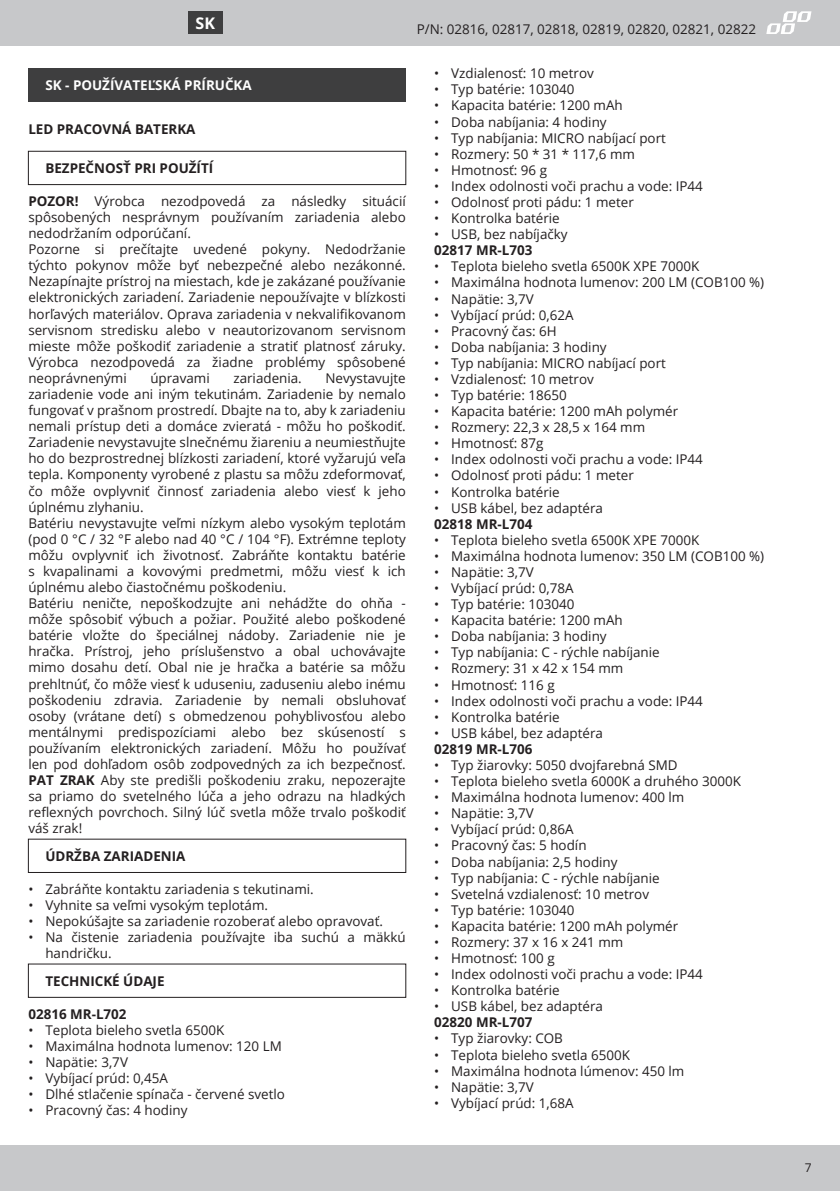
<style>
.page{position:relative;width:840px;height:1191px;background:#fff}
.page>*{position:absolute;margin:0;border:0;box-sizing:border-box;transform-origin:0 0}
.Jezyk_Ikona{font:700 16px "Open Sans";color:#fff}
.Tekst{font:13.4px/16px "Open Sans";color:#231f20;text-align:justify}
.Tekst-2{font:700 13.4px "Open Sans";color:#231f20}
.Nagłówek_ROZDZIAŁU{font:700 13.4px "Open Sans";color:#231f20}
.Jezyk{font:700 13.4px "Open Sans";color:#fff}
.Nazwa_produktu{font:700 13.4px "Open Sans";color:#231f20}
.t1{font:12px "Open Sans";color:#231f20}
.s1{font-weight:700}
</style>
<div class="page">
<div style="left:0;top:0;width:839px;height:45px;background:#c7c8ca"></div>
<div style="left:0;top:1145px;width:839px;height:46px;background:#c7c8ca"></div>
<svg style="left:766px;top:11px;width:45px;height:23px"></svg>
<div style="left:28px;top:68px;width:377px;height:33px;background:#3e3e3f"></div>
<div style="left:28px;top:151px;width:378px;height:34px;border:1px solid #231f20"></div>
<div style="left:28px;top:838px;width:378px;height:35px;border:1px solid #231f20"></div>
<div style="left:188px;top:11px;width:34px;height:23px;background:#3e3e3f"></div>
<p class="Jezyk_Ikona" style="left:195px;top:12px;width:21px">SK</p>
<p class="Tekst" style="left:416px;top:20px;width:341px">P/N: 02816, 02817, 02818, 02819, 02820, 02821, 02822</p>
<p class="Jezyk" style="left:45px;top:75px;width:208px">SK - POUŽÍVATEĽSKÁ PRÍRUČKA</p>
<p class="Nazwa_produktu" style="left:28px;top:120px;width:169px">LED PRACOVNÁ BATERKA</p>
<p class="Nagłówek_ROZDZIAŁU" style="left:45px;top:158px;width:169px">BEZPEČNOSŤ PRI POUŽÍTÍ</p>
<p class="Tekst" style="left:28px;top:193px;width:379px"><span class="s1">POZOR!</span> Výrobca nezodpovedá za následky situácií spôsobených nesprávnym používaním zariadenia alebo nedodržaním odporúčaní.</p>
<p class="Tekst" style="left:28px;top:241px;width:379px">Pozorne si prečítajte uvedené pokyny. Nedodržanie týchto pokynov môže byť nebezpečné alebo nezákonné.<br>Nezapínajte prístroj na miestach, kde je zakázané používanie elektronických zariadení. Zariadenie nepoužívajte v blízkosti horľavých materiálov. Oprava zariadenia v nekvalifikovanom servisnom stredisku alebo v neautorizovanom servisnom mieste môže poškodiť zariadenie a stratiť platnosť záruky.<br>Výrobca nezodpovedá za žiadne problémy spôsobené neoprávnenými</p>
<p class="Tekst" style="left:150px;top:370px;width:61px">úpravami</p>
<p class="Tekst" style="left:233px;top:370px;width:70px">zariadenia.</p>
<p class="Tekst" style="left:28px;top:370px;width:379px;text-indent:297px">Nevystavujte zariadenie vode ani iným tekutinám. Zariadenie by nemalo fungovať v prašnom prostredí. Dbajte na to, aby k zariadeniu nemali prístup deti a domáce zvieratá - môžu ho poškodiť.<br>Zariadenie nevystavujte slnečnému žiareniu a neumiestňujte ho do bezprostrednej blízkosti zariadení, ktoré vyžarujú veľa tepla. Komponenty vyrobené z plastu sa môžu zdeformovať, čo môže ovplyvniť činnosť zariadenia alebo viesť k jeho úplnému zlyhaniu.</p>
<p class="Tekst" style="left:28px;top:514px;width:379px">Batériu nevystavujte veľmi nízkym alebo vysokým teplotám (pod 0 °C / 32 °F alebo nad 40 °C / 104 °F). Extrémne teploty môžu ovplyvniť ich životnosť. Zabráňte kontaktu batérie s kvapalinami a kovovými predmetmi, môžu viesť k ich úplnému alebo čiastočnému poškodeniu.</p>
<p class="Tekst" style="left:28px;top:595px;width:379px">Batériu neničte, nepoškodzujte ani nehádžte do ohňa - môže spôsobiť výbuch a požiar. Použité alebo poškodené batérie vložte do špeciálnej nádoby. Zariadenie nie je hračka. Prístroj, jeho príslušenstvo a obal uchovávajte mimo dosahu detí. Obal nie je hračka a batérie sa môžu prehltnúť, čo môže viesť k uduseniu, zaduseniu alebo inému poškodeniu zdravia. Zariadenie by nemali obsluhovať osoby (vrátane detí) s obmedzenou pohyblivosťou alebo mentálnymi predispozíciami alebo bez skúseností s používaním elektronických zariadení. Môžu ho používať len pod dohľadom osôb zodpovedných za ich bezpečnosť.<br><span class="s1">PAT ZRAK</span> Aby ste predišli poškodeniu zraku, nepozerajte sa priamo do svetelného lúča a jeho odrazu na hladkých reflexných povrchoch. Silný lúč svetla môže trvalo poškodiť váš zrak!</p>
<p class="Nagłówek_ROZDZIAŁU" style="left:45px;top:846px;width:141px">ÚDRŽBA ZARIADENIA</p>
<p class="Tekst" style="left:28px;top:880px;width:287px">• Zabráňte kontaktu zariadenia s tekutinami.</p>
<p class="Tekst" style="left:28px;top:896px;width:241px">• Vyhnite sa veľmi vysokým teplotám.</p>
<p class="Tekst" style="left:28px;top:912px;width:356px">• Nepokúšajte sa zariadenie rozoberať alebo opravovať.</p>
<p class="Tekst" style="left:45px;top:929px;width:362px;text-indent:-17px">• Na čistenie zariadenia používajte iba suchú a mäkkú handričku.</p>
<p class="Nagłówek_ROZDZIAŁU" style="left:45px;top:971px;width:121px">TECHNICKÉ ÚDAJE</p>
<p class="Tekst-2" style="left:28px;top:1004px;width:100px">02816 MR-L702</p>
<p class="Tekst" style="left:28px;top:1021px;width:197px">• Teplota bieleho svetla 6500K</p>
<p class="Tekst" style="left:28px;top:1037px;width:255px">• Maximálna hodnota lumenov: 120 LM</p>
<p class="Tekst" style="left:28px;top:1053px;width:101px">• Napätie: 3,7V</p>
<p class="Tekst" style="left:28px;top:1069px;width:141px">• Vybíjací prúd: 0,45A</p>
<p class="Tekst" style="left:28px;top:1086px;width:258px">• Dlhé stlačenie spínača - červené svetlo</p>
<p class="Tekst" style="left:28px;top:1102px;width:160px">• Pracovný čas: 4 hodiny</p>
<p class="Tekst" style="left:434px;top:65px;width:161px">• Vzdialenosť: 10 metrov</p>
<p class="Tekst" style="left:434px;top:81px;width:142px">• Typ batérie: 103040</p>
<p class="Tekst" style="left:434px;top:97px;width:190px">• Kapacita batérie: 1200 mAh</p>
<p class="Tekst" style="left:434px;top:113px;width:174px">• Doba nabíjania: 4 hodiny</p>
<p class="Tekst" style="left:434px;top:129px;width:233px">• Typ nabíjania: MICRO nabíjací port</p>
<p class="Tekst" style="left:434px;top:145px;width:202px">• Rozmery: 50 * 31 * 117,6 mm</p>
<p class="Tekst" style="left:434px;top:162px;width:114px">• Hmotnosť: 96 g</p>
<p class="Tekst" style="left:434px;top:178px;width:270px">• Index odolnosti voči prachu a vode: IP44</p>
<p class="Tekst" style="left:434px;top:194px;width:201px">• Odolnosť proti pádu: 1 meter</p>
<p class="Tekst" style="left:434px;top:210px;width:127px">• Kontrolka batérie</p>
<p class="Tekst" style="left:434px;top:226px;width:135px">• USB, bez nabíjačky</p>
<p class="Tekst-2" style="left:434px;top:241px;width:100px">02817 MR-L703</p>
<p class="Tekst" style="left:434px;top:258px;width:266px">• Teplota bieleho svetla 6500K XPE 7000K</p>
<p class="Tekst" style="left:434px;top:274px;width:331px">• Maximálna hodnota lumenov: 200 LM (COB100 %)</p>
<p class="Tekst" style="left:434px;top:290px;width:101px">• Napätie: 3,7V</p>
<p class="Tekst" style="left:434px;top:306px;width:141px">• Vybíjací prúd: 0,62A</p>
<p class="Tekst" style="left:434px;top:322px;width:124px">• Pracovný čas: 6H</p>
<p class="Tekst" style="left:434px;top:338px;width:174px">• Doba nabíjania: 3 hodiny</p>
<p class="Tekst" style="left:434px;top:355px;width:233px">• Typ nabíjania: MICRO nabíjací port</p>
<p class="Tekst" style="left:434px;top:371px;width:161px">• Vzdialenosť: 10 metrov</p>
<p class="Tekst" style="left:434px;top:387px;width:134px">• Typ batérie: 18650</p>
<p class="Tekst" style="left:434px;top:403px;width:245px">• Kapacita batérie: 1200 mAh polymér</p>
<p class="Tekst" style="left:434px;top:419px;width:212px">• Rozmery: 22,3 x 28,5 x 164 mm</p>
<p class="Tekst" style="left:434px;top:435px;width:111px">• Hmotnosť: 87g</p>
<p class="Tekst" style="left:434px;top:451px;width:270px">• Index odolnosti voči prachu a vode: IP44</p>
<p class="Tekst" style="left:434px;top:467px;width:201px">• Odolnosť proti pádu: 1 meter</p>
<p class="Tekst" style="left:434px;top:483px;width:127px">• Kontrolka batérie</p>
<p class="Tekst" style="left:434px;top:499px;width:170px">• USB kábel, bez adaptéra</p>
<p class="Tekst-2" style="left:434px;top:514px;width:100px">02818 MR-L704</p>
<p class="Tekst" style="left:434px;top:531px;width:266px">• Teplota bieleho svetla 6500K XPE 7000K</p>
<p class="Tekst" style="left:434px;top:547px;width:331px">• Maximálna hodnota lumenov: 350 LM (COB100 %)</p>
<p class="Tekst" style="left:434px;top:564px;width:101px">• Napätie: 3,7V</p>
<p class="Tekst" style="left:434px;top:580px;width:141px">• Vybíjací prúd: 0,78A</p>
<p class="Tekst" style="left:434px;top:596px;width:142px">• Typ batérie: 103040</p>
<p class="Tekst" style="left:434px;top:612px;width:190px">• Kapacita batérie: 1200 mAh</p>
<p class="Tekst" style="left:434px;top:628px;width:174px">• Doba nabíjania: 3 hodiny</p>
<p class="Tekst" style="left:434px;top:644px;width:227px">• Typ nabíjania: C - rýchle nabíjanie</p>
<p class="Tekst" style="left:434px;top:660px;width:190px">• Rozmery: 31 x 42 x 154 mm</p>
<p class="Tekst" style="left:434px;top:676px;width:122px">• Hmotnosť: 116 g</p>
<p class="Tekst" style="left:434px;top:692px;width:270px">• Index odolnosti voči prachu a vode: IP44</p>
<p class="Tekst" style="left:434px;top:708px;width:127px">• Kontrolka batérie</p>
<p class="Tekst" style="left:434px;top:724px;width:170px">• USB kábel, bez adaptéra</p>
<p class="Tekst-2" style="left:434px;top:739px;width:100px">02819 MR-L706</p>
<p class="Tekst" style="left:434px;top:757px;width:245px">• Typ žiarovky: 5050 dvojfarebná SMD</p>
<p class="Tekst" style="left:434px;top:773px;width:308px">• Teplota bieleho svetla 6000K a druhého 3000K</p>
<p class="Tekst" style="left:434px;top:789px;width:251px">• Maximálna hodnota lumenov: 400 lm</p>
<p class="Tekst" style="left:434px;top:805px;width:101px">• Napätie: 3,7V</p>
<p class="Tekst" style="left:434px;top:821px;width:141px">• Vybíjací prúd: 0,86A</p>
<p class="Tekst" style="left:434px;top:837px;width:154px">• Pracovný čas: 5 hodín</p>
<p class="Tekst" style="left:434px;top:853px;width:185px">• Doba nabíjania: 2,5 hodiny</p>
<p class="Tekst" style="left:434px;top:869px;width:227px">• Typ nabíjania: C - rýchle nabíjanie</p>
<p class="Tekst" style="left:434px;top:885px;width:216px">• Svetelná vzdialenosť: 10 metrov</p>
<p class="Tekst" style="left:434px;top:901px;width:142px">• Typ batérie: 103040</p>
<p class="Tekst" style="left:434px;top:917px;width:245px">• Kapacita batérie: 1200 mAh polymér</p>
<p class="Tekst" style="left:434px;top:933px;width:190px">• Rozmery: 37 x 16 x 241 mm</p>
<p class="Tekst" style="left:434px;top:949px;width:122px">• Hmotnosť: 100 g</p>
<p class="Tekst" style="left:434px;top:966px;width:270px">• Index odolnosti voči prachu a vode: IP44</p>
<p class="Tekst" style="left:434px;top:982px;width:127px">• Kontrolka batérie</p>
<p class="Tekst" style="left:434px;top:998px;width:170px">• USB kábel, bez adaptéra</p>
<p class="Tekst-2" style="left:434px;top:1013px;width:100px">02820 MR-L707</p>
<p class="Tekst" style="left:434px;top:1030px;width:130px">• Typ žiarovky: COB</p>
<p class="Tekst" style="left:434px;top:1046px;width:197px">• Teplota bieleho svetla 6500K</p>
<p class="Tekst" style="left:434px;top:1062px;width:251px">• Maximálna hodnota lúmenov: 450 lm</p>
<p class="Tekst" style="left:434px;top:1078px;width:101px">• Napätie: 3,7V</p>
<p class="Tekst" style="left:434px;top:1094px;width:141px">• Vybíjací prúd: 1,68A</p>
<p class="t1" style="left:804px;top:1159px;width:8px">7</p>
</div>
